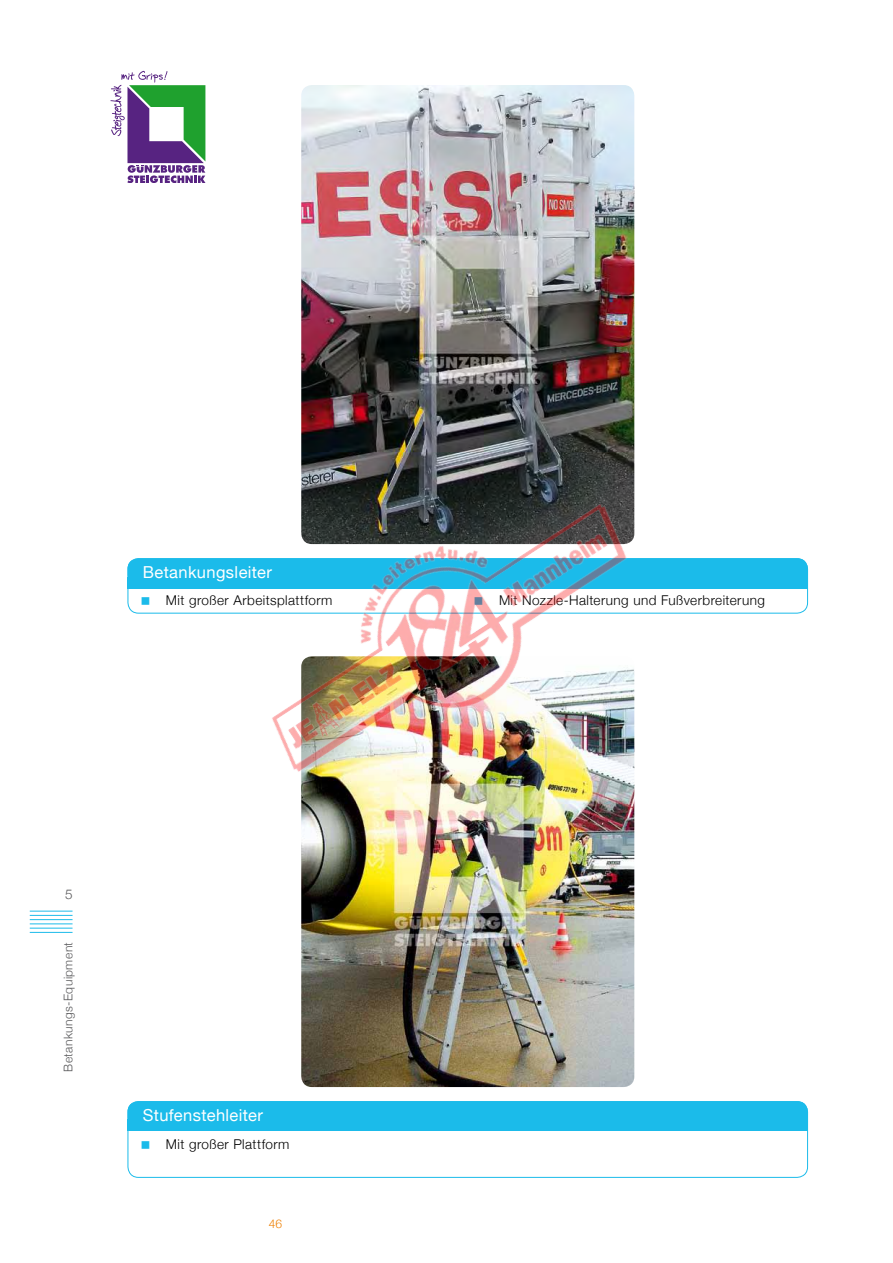
<style>
.page{position:relative;width:893px;height:1263px;background:#fff}
.page>*{position:absolute;margin:0;border:0;box-sizing:border-box;transform-origin:0 0}
.t1{font:16.5px "Helvetica Neue";letter-spacing:.025em;color:#fff}
.t2{font:300 13.5px "Helvetica Neue";letter-spacing:.03em;color:#000}
.t3{font:300 13.5px "Helvetica Neue";color:#58585a}
.t4{font:300 12px "Helvetica Neue";letter-spacing:.035em;color:#58585a}
.t5{font:300 12px "Helvetica Neue";color:#ee7f00}
</style>
<div class="page">
<div style="left:128px;top:1101px;width:680px;height:77px;border:1px solid #1bbbea;border-radius:11px"></div>
<div style="left:128px;top:1101px;width:680px;height:27px;background:#1bbbea;border-radius:11px"></div>
<div style="left:128px;top:1120px;width:680px;height:11px;background:#1bbbea"></div>
<div style="left:128px;top:558px;width:680px;height:27px;background:#1bbbea;border-radius:11px"></div>
<div style="left:128px;top:577px;width:680px;height:11px;background:#1bbbea"></div>
<img style="left:301px;top:85px;width:333px;height:359px">
<img style="left:301px;top:819px;width:333px;height:268px">
<svg style="left:110px;top:71px;width:95px;height:112px"></svg>
<hr style="left:30px;top:911px;width:43px;height:1px;background:#1bbbea">
<hr style="left:30px;top:915px;width:43px;height:1px;background:#1bbbea">
<hr style="left:30px;top:919px;width:43px;height:1px;background:#1bbbea">
<hr style="left:30px;top:923px;width:43px;height:1px;background:#1bbbea">
<hr style="left:30px;top:928px;width:43px;height:1px;background:#1bbbea">
<hr style="left:30px;top:932px;width:43px;height:1px;background:#1bbbea">
<img style="left:223px;top:444px;width:447px;height:375px">
<svg style="left:475px;top:597px;width:7px;height:8px"></svg>
<p class="t1" style="left:143px;top:563px;width:131px">Betankungsleiter</p>
<p class="t2" style="left:166px;top:592px;width:168px">Mit großer Arbeitsplattform</p>
<p class="t2" style="left:499px;top:592px;width:267px">Mit Nozzle-Halterung und Fußverbreiterung</p>
<p class="t3" style="left:65px;top:886px;width:9px">5</p>
<p class="t4" style="left:61px;top:1072px;width:131px;rotate:-90deg">Betankungs-Equipment</p>
<p class="t1" style="left:143px;top:1105px;width:122px">Stufenstehleiter</p>
<p class="t2" style="left:166px;top:1135px;width:125px">Mit großer Plattform</p>
<p class="t5" style="left:269px;top:1216px;width:15px">46</p>
</div>
